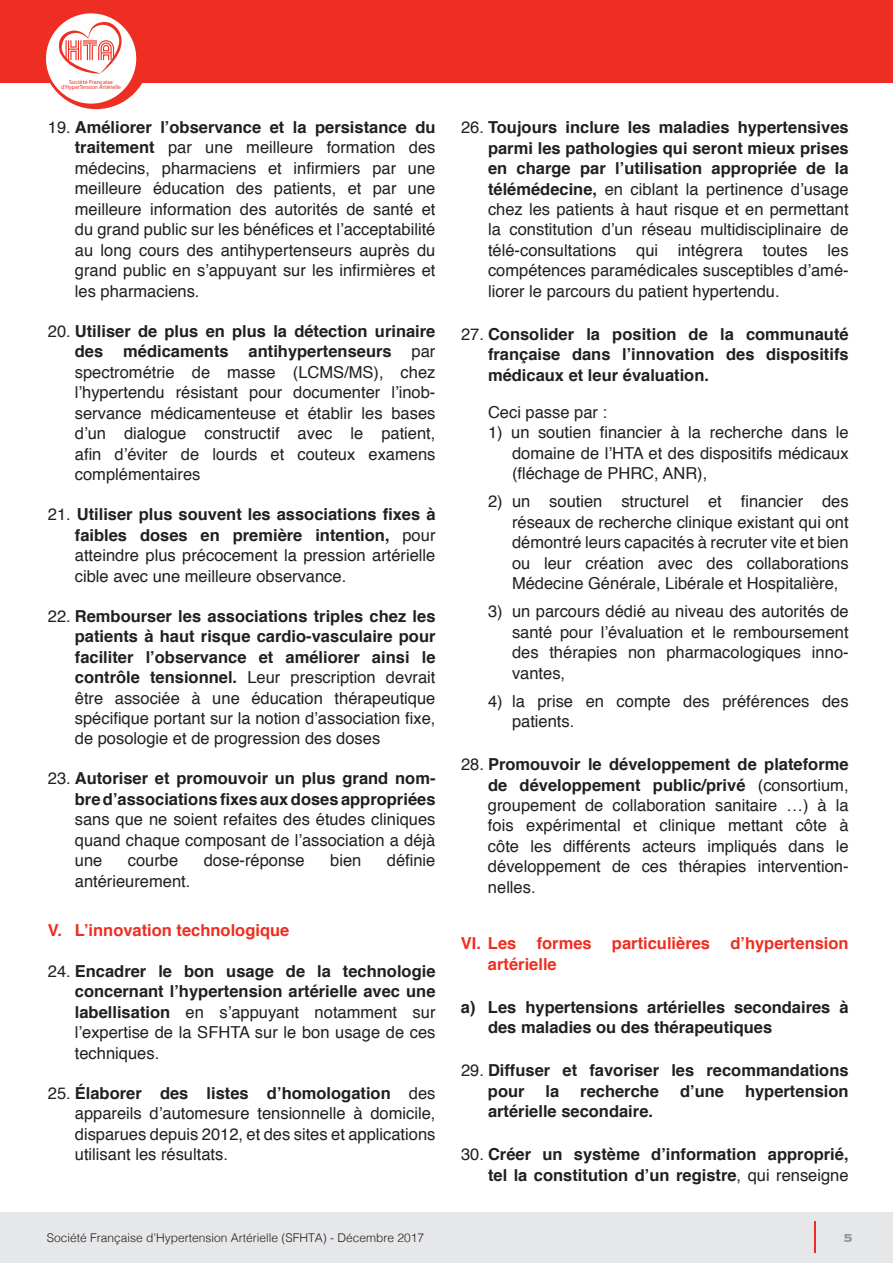
<style>
.page{position:relative;width:893px;height:1263px;background:#fff}
.page>*{position:absolute;margin:0;border:0;box-sizing:border-box;transform-origin:0 0}
.t1{font:16.5px/20.5px "Helvetica";color:#231f20;text-align:justify}
.t2{font:700 16.5px/20.5px "Helvetica";color:#231f20;text-align:right}
.t3{font:700 16.5px/20.5px "Helvetica";color:#ee2e22}
.t4{font:700 15px "Copperplate";color:#939598}
.t5{font:300 12px "Helvetica";color:#231f20}
.t6{font:700 6px/5.7px "Bliss";color:#ee2e22;text-align:center}
.s1{font-weight:700}
.s2{font-weight:400}
</style>
<div class="page">
<div style="left:0;top:1212px;width:893px;height:51px;background:#e6e7e9"></div>
<hr style="left:814px;top:1221px;width:2px;height:32px;background:#ee2e22">
<div style="left:0;top:0;width:893px;height:82px;background:#ee2e22"></div>
<div style="left:42px;top:2px;width:108px;height:107px;background:#ee2e22;border-radius:50%"></div>
<div style="left:46px;top:13px;width:90px;height:91px;background:#fff;border-radius:50%"></div>
<svg style="left:55px;top:17px;width:74px;height:57px"></svg>
<p class="t6" style="left:61px;top:79px;width:61px">Société Française d’HyperTension Artérielle</p>
<p class="t1" style="left:75px;top:117px;width:362px;text-indent:-27px">19. <span class="s1">Améliorer l’observance et la persistance du traitement</span> par une meilleure formation des médecins, pharmaciens et infirmiers par une meilleure éducation des patients, et par une meilleure information des autorités de santé et du grand public sur les bénéfices et l’acceptabilité au long cours des antihypertenseurs auprès du grand public en s’appuyant sur les infirmières et les pharmaciens.</p>
<p class="t1" style="left:75px;top:321px;width:362px;text-indent:-27px">20. <span class="s1">Utiliser de plus en plus la détection urinaire des médicaments antihypertenseurs</span> par spectrométrie de masse (LCMS/MS), chez l’hypertendu résistant pour documenter l’inob&shy;servance médicamenteuse et établir les bases d’un dialogue constructif avec le patient, afin d’éviter de lourds et couteux examens complémentaires</p>
<p class="t1" style="left:75px;top:505px;width:362px;text-indent:-27px">21. <span class="s1">Utiliser plus souvent les associations fixes à faibles doses en première intention,</span> pour atteindre plus précocement la pression artérielle cible avec une meilleure observance.</p>
<p class="t1" style="left:75px;top:606px;width:362px;text-indent:-27px">22. <span class="s1">Rembourser les associations triples chez les patients à haut risque cardio-vasculaire pour faciliter l’observance et améliorer ainsi le contrôle tensionnel.</span> Leur prescription devrait être associée à une éducation thérapeutique spécifique portant sur la notion d’association fixe, de posologie et de progression des doses</p>
<p class="t2" style="left:48px;top:768px;width:389px"><span class="s2">23.</span> Autoriser et promouvoir un plus grand nom&shy;bred’associationsfixes auxdoses appropriées</p>
<p class="t1" style="left:75px;top:810px;width:362px">sans que ne soient refaites des études cliniques quand chaque composant de l’association a déjà une</p>
<p class="t1" style="left:128px;top:851px;width:52px">courbe</p>
<p class="t1" style="left:204px;top:851px;width:102px">dose-réponse</p>
<p class="t1" style="left:330px;top:851px;width:33px">bien</p>
<p class="t1" style="left:387px;top:851px;width:50px">définie</p>
<p class="t1" style="left:75px;top:871px;width:117px">antérieurement.</p>
<p class="t3" style="left:48px;top:920px;width:243px">V. L’innovation technologique</p>
<p class="t2" style="left:75px;top:961px;width:362px;text-align:justify;text-indent:-27px"><span class="s2">24.</span> Encadrer le bon usage de la technologie concernant l’hypertension artérielle avec une labellisation <span class="s2">en s’appuyant notamment sur l’expertise de la SFHTA sur le bon usage de ces techniques.</span></p>
<p class="t1" style="left:75px;top:1083px;width:362px;text-indent:-27px">25. <span class="s1">Élaborer des listes d’homologation</span> des appareils d’automesure tensionnelle à domicile, disparues depuis 2012, et des sites et applications utilisant les résultats.</p>
<p class="t1" style="left:488px;top:118px;width:362px;text-indent:-27px">26. <span class="s1">Toujours inclure les maladies hypertensives parmi les pathologies qui seront mieux prises en charge par l’utilisation appropriée de la télémédecine,</span> en ciblant la pertinence d’usage chez les patients à haut risque et en permettant la constitution d’un réseau multidisciplinaire de télé-consultations qui intégrera toutes les compétences paramédicales susceptibles d’amé&shy;liorer le parcours du patient hypertendu.</p>
<p class="t2" style="left:488px;top:324px;width:362px;text-align:justify;text-indent:-27px"><span class="s2">27.</span> Consolider la position de la communauté française dans l’innovation des dispositifs médicaux et leur évaluation.</p>
<p class="t1" style="left:488px;top:402px;width:121px">Ceci passe par :</p>
<p class="t1" style="left:512px;top:423px;width:338px;text-indent:-24px">1) un soutien financier à la recherche dans le domaine de l’HTA et des dispositifs médicaux (fléchage de PHRC, ANR),</p>
<p class="t1" style="left:512px;top:492px;width:338px;text-indent:-24px">2) un soutien structurel et financier des réseaux de recherche clinique existant qui ont démontré leurs capacités à recruter vite et bien ou leur création avec des collaborations Médecine Générale, Libérale et Hospitalière,</p>
<p class="t1" style="left:512px;top:602px;width:338px;text-indent:-24px">3) un parcours dédié au niveau des autorités de santé pour l’évaluation et le remboursement des thérapies non pharmacologiques inno&shy;vantes,</p>
<p class="t1" style="left:512px;top:691px;width:338px;text-indent:-24px">4) la prise en compte des préférences des patients.</p>
<p class="t1" style="left:488px;top:754px;width:362px;text-indent:-27px">28. <span class="s1">Promouvoir le développement de plateforme de développement public/privé</span> (consortium, groupement de collaboration sanitaire …) à la fois expérimental et clinique mettant côte à côte les différents acteurs impliqués dans le développement de ces thérapies intervention&shy;nelles.</p>
<p class="t3" style="left:488px;top:933px;width:362px;text-indent:-27px">VI. Les formes particulières d’hypertension artérielle</p>
<p class="t2" style="left:488px;top:997px;width:362px;text-align:left;text-indent:-27px">a) Les hypertensions artérielles secondaires à des maladies ou des thérapeutiques</p>
<p class="t2" style="left:488px;top:1060px;width:362px;text-align:left;text-indent:-27px"><span class="s2">29.</span> Diffuser et favoriser les recommandations pour</p>
<p class="t2" style="left:546px;top:1081px;width:15px">la</p>
<p class="t2" style="left:580px;top:1081px;width:80px">recherche</p>
<p class="t2" style="left:680px;top:1081px;width:46px">d’une</p>
<p class="t2" style="left:745px;top:1081px;width:105px">hypertension</p>
<p class="t2" style="left:488px;top:1101px;width:167px">artérielle secondaire.</p>
<p class="t2" style="left:461px;top:1144px;width:389px"><span class="s2">30.</span> Créer un système d’information approprié, tel la constitution d’un registre<span class="s2">, qui renseigne</span></p>
<p class="t5" style="left:47px;top:1227px;width:379px">Société Française d’Hypertension Artérielle (SFHTA) - Décembre 2017</p>
<p class="t4" style="left:843px;top:1228px;width:11px">5</p>
</div>
